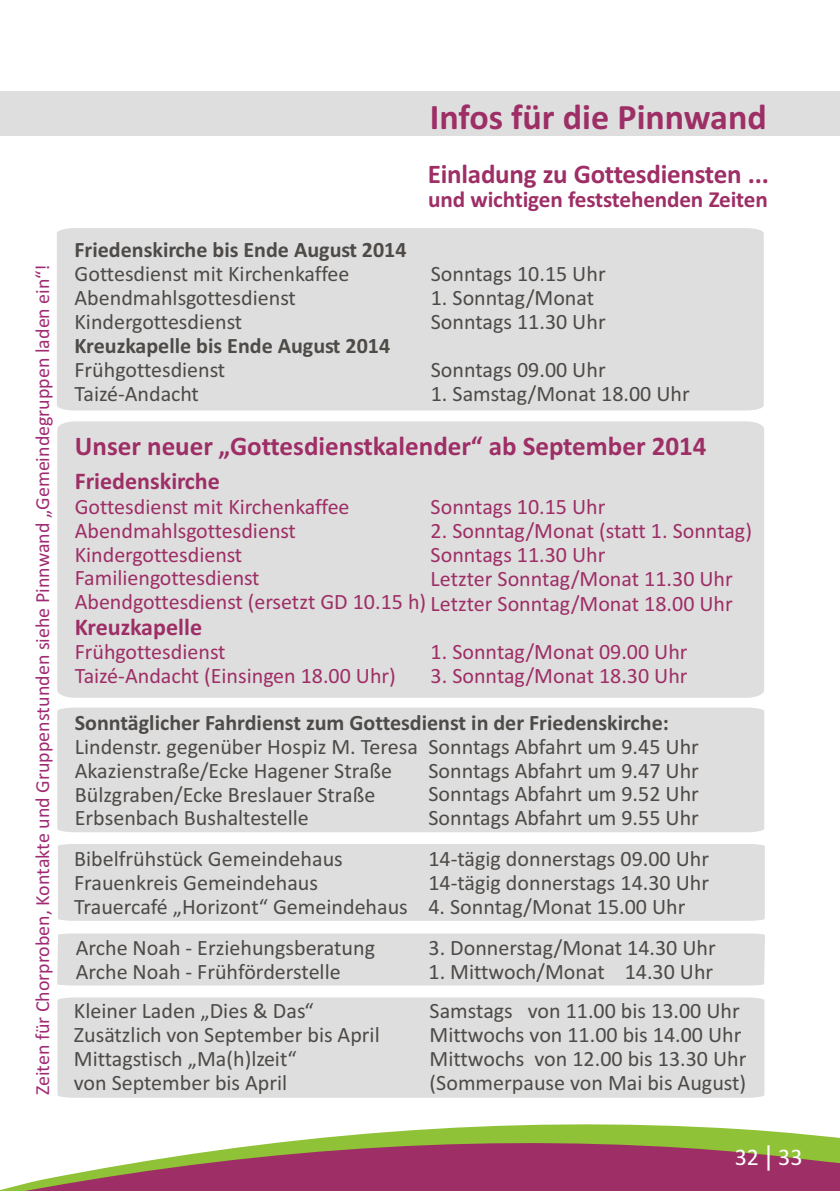
<style>
.page{position:relative;width:840px;height:1191px;background:#fff}
.page>*{position:absolute;margin:0;border:0;box-sizing:border-box;transform-origin:0 0}
.t1{font:700 36px "Calibri";color:#9e2e66}
.t2{font:700 27px "Calibri";color:#9e2e66}
.t3{font:700 24px "Calibri";color:#9e2e66}
.t4{font:24px "Calibri";color:#fff}
.t5{font:700 23px "Calibri";letter-spacing:-.005em;color:#9e2e66}
.t6{font:22px/24px "Calibri";color:#4d4a47}
.t7{font:22px/24px "Calibri";color:#9e2e66}
.t8{font:700 22px "Calibri";color:#4d4a47}
.t9{font:20px "Calibri";color:#a12b73}
.s1{font-family:"Arial";font-size:27px}
</style>
<div class="page">
<svg style="left:376px;top:1124px;width:414px;height:9px;fill:#8fc236"></svg>
<svg style="left:0;top:1133px;width:839px;height:58px;fill:#9e2e66"></svg>
<div style="left:57px;top:228px;width:706px;height:182px;background:#dedede"></div>
<div style="left:57px;top:421px;width:706px;height:277px;background:#dedede"></div>
<div style="left:58px;top:844px;width:706px;height:76px;background:#dedede"></div>
<div style="left:57px;top:997px;width:707px;height:100px;background:#dedede"></div>
<div style="left:57px;top:933px;width:707px;height:52px;background:#dedede"></div>
<div style="left:57px;top:707px;width:706px;height:125px;background:#dedede"></div>
<div style="left:0;top:91px;width:839px;height:45px;background:#dedede"></div>
<p class="t9" style="left:34px;top:1095px;width:833px;rotate:-90deg">Zeiten für Chorproben, Kontakte und Gruppenstunden siehe Pinnwand „Gemeindegruppen laden ein“!</p>
<h1 class="t1" style="left:429px;top:102px;width:338px">Infos für die Pinnwand</h1>
<p class="t2" style="left:427px;top:163px;width:342px">Einladung zu Gottesdiensten ...</p>
<p class="t5" style="left:428px;top:190px;width:341px">und wichtigen feststehenden Zeiten</p>
<p class="t8" style="left:74px;top:240px;width:333px">Friedenskirche bis Ende August 2014</p>
<p class="t6" style="left:74px;top:263px;width:276px">Gottesdienst mit Kirchenkaffee<br>Abendmahlsgottesdienst<br>Kindergottesdienst</p>
<p class="t8" style="left:74px;top:336px;width:317px">Kreuzkapelle bis Ende August 2014</p>
<p class="t6" style="left:74px;top:359px;width:152px">Frühgottesdienst<br>Taizé-Andacht</p>
<p class="t2" style="left:75px;top:435px;width:633px">Unser neuer „Gottesdienstkalender“ ab September 2014</p>
<p class="t3" style="left:75px;top:471px;width:146px">Friedenskirche</p>
<p class="t7" style="left:75px;top:496px;width:659px">Gottesdienst mit Kirchenkaffee<br>Abendmahlsgottesdienst<br>Kindergottesdienst<br>Familiengottesdienst<br>Abendgottesdienst (ersetzt GD 10.15 h) Letzter Sonntag/Monat 18.00 Uhr</p>
<p class="t3" style="left:75px;top:617px;width:129px">Kreuzkapelle</p>
<p class="t7" style="left:75px;top:642px;width:322px">Frühgottesdienst<br>Taizé-Andacht (Einsingen 18.00 Uhr)</p>
<p class="t6" style="left:430px;top:263px;width:176px">Sonntags 10.15 Uhr</p>
<p class="t6" style="left:430px;top:287px;width:176px">1. Sonntag/Monat<br>Sonntags 11.30 Uhr</p>
<p class="t6" style="left:430px;top:359px;width:176px">Sonntags 09.00 Uhr</p>
<p class="t6" style="left:430px;top:383px;width:260px">1. Samstag/Monat 18.00 Uhr</p>
<p class="t7" style="left:430px;top:496px;width:176px">Sonntags 10.15 Uhr</p>
<p class="t7" style="left:430px;top:520px;width:323px">2. Sonntag/Monat (statt 1. Sonntag)<br>Sonntags 11.30 Uhr<br>Letzter Sonntag/Monat 11.30 Uhr</p>
<p class="t7" style="left:430px;top:641px;width:258px">1. Sonntag/Monat 09.00 Uhr</p>
<p class="t7" style="left:430px;top:665px;width:258px">3. Sonntag/Monat 18.30 Uhr</p>
<p class="t8" style="left:75px;top:713px;width:595px">Sonntäglicher Fahrdienst zum Gottesdienst in der Friedenskirche:</p>
<p class="t6" style="left:75px;top:736px;width:344px">Lindenstr. gegenüber Hospiz M. Teresa Akazienstraße/Ecke Hagener Straße Bülzgraben/Ecke Breslauer Straße Erbsenbach Bushaltestelle</p>
<p class="t6" style="left:428px;top:736px;width:272px;text-align:justify">Sonntags Abfahrt um 9.45 Uhr Sonntags Abfahrt um 9.47 Uhr Sonntags Abfahrt um 9.52 Uhr Sonntags Abfahrt um 9.55 Uhr</p>
<p class="t6" style="left:74px;top:849px;width:335px">Bibelfrühstück Gemeindehaus<br>Frauenkreis Gemeindehaus<br>Trauercafé „Horizont“ Gemeindehaus</p>
<p class="t6" style="left:76px;top:937px;width:301px">Arche Noah - Erziehungsberatung<br>Arche Noah - Frühförderstelle</p>
<p class="t6" style="left:74px;top:1000px;width:307px">Kleiner Laden „Dies &amp; Das“<br>Zusätzlich von September bis April<br>Mittagstisch „Ma(h)lzeit“<br>von September bis April</p>
<p class="t6" style="left:428px;top:848px;width:282px">14-tägig donnerstags 09.00 Uhr<br>14-tägig donnerstags 14.30 Uhr</p>
<p class="t6" style="left:428px;top:896px;width:258px">4. Sonntag/Monat 15.00 Uhr</p>
<p class="t6" style="left:428px;top:938px;width:288px">3. Donnerstag/Monat 14.30 Uhr</p>
<p class="t6" style="left:428px;top:954px;width:312px;line-height:38.6px">1. Mittwoch/Monat 14.30 Uhr<br>Samstags von 11.00 bis 13.00 Uhr</p>
<p class="t6" style="left:429px;top:1024px;width:318px">Mittwochs von 11.00 bis 14.00 Uhr<br>Mittwochs von 12.00 bis 13.30 Uhr (Sommerpause von Mai bis August)</p>
<p class="t4" style="left:734px;top:1146px;width:69px">32 <span class="s1">|</span> 33</p>
</div>
